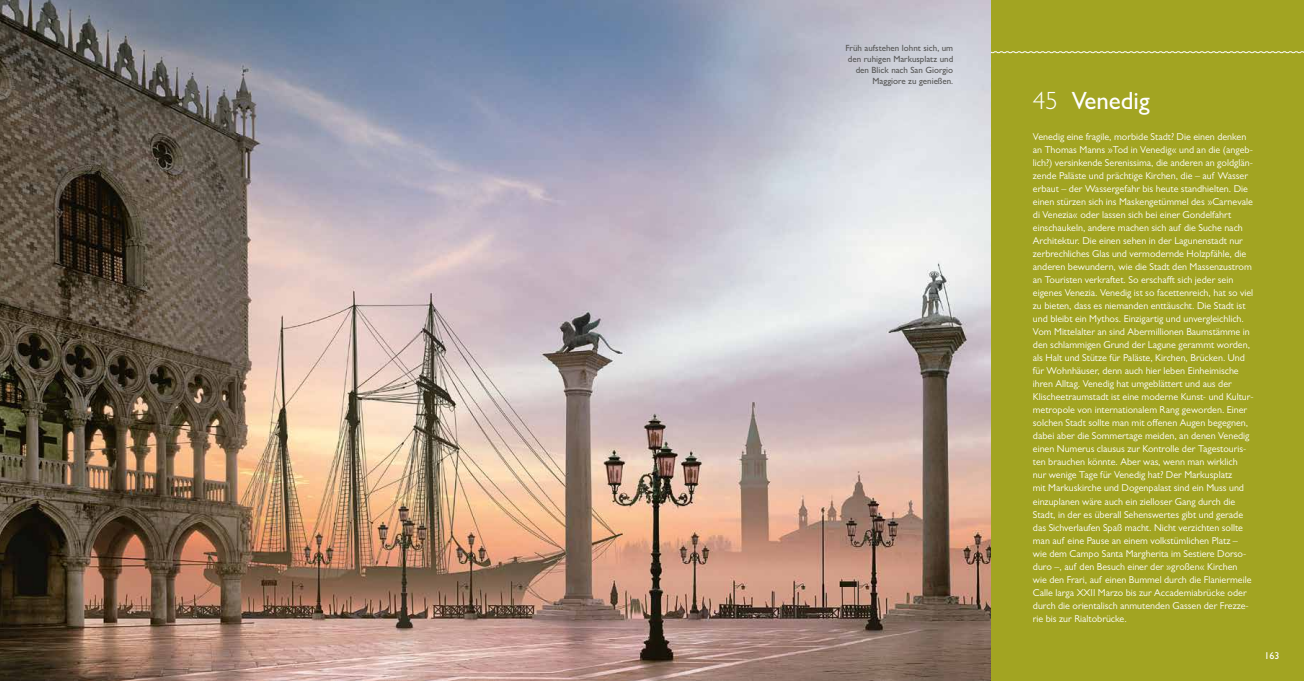
<style>
.page{position:relative;width:1304px;height:681px;background:#fff}
.page>*{position:absolute;margin:0;border:0;box-sizing:border-box;transform-origin:0 0}
.t1{font:500 25px "Gill Sans MT Pro";color:#fff}
.t2{font:10px/13px "Gill Sans MT Pro";color:#fff}
.t3{font:500 10px "Gill Sans MT Pro";color:#fff}
.t4{font:500 9px/11px "Gill Sans MT Pro";color:#575756;text-align:right}
.s1{font-weight:300}
</style>
<div class="page">
<div style="left:990px;top:0;width:314px;height:680px;background:#a2a422"></div>
<svg style="left:990px;top:51px;width:314px;height:2px"></svg>
<img style="left:0;top:0;width:990px;height:680px">
<p class="t4" style="left:845px;top:43px;width:109px">Früh aufstehen lohnt sich, um den ruhigen Markusplatz und den Blick nach San Giorgio<br>Maggiore zu genießen.</p>
<h1 class="t1" style="left:1033px;top:86px;width:118px"><span class="s1">45</span> Venedig</h1>
<p class="t2" style="left:1033px;top:130px;width:222px">Venedig eine fragile, morbide Stadt? Die einen denken an Thomas Manns »Tod in Venedig« und an die (angeb&shy;lich?) versinkende Serenissima, die anderen an goldglän&shy;zende Paläste und prächtige Kirchen, die – auf Wasser erbaut – der Wassergefahr bis heute standhielten. Die einen stürzen sich ins Maskengetümmel des »Carnevale di Venezia« oder lassen sich bei einer Gondelfahrt einschaukeln, andere machen sich auf die Suche nach Architektur. Die einen sehen in der Lagunenstadt nur zerbrechliches Glas und vermodernde Holzpfähle, die anderen bewundern, wie die Stadt den Massenzustrom an Touristen verkraftet. So erschafft sich jeder sein eigenes Venezia. Venedig ist so facettenreich, hat so viel zu bieten, dass es niemanden enttäuscht. Die Stadt ist und bleibt ein Mythos. Einzigartig und unvergleichlich.<br>Vom Mittelalter an sind Abermillionen Baumstämme in den schlammigen Grund der Lagune gerammt worden, als Halt und Stütze für Paläste, Kirchen, Brücken. Und für Wohnhäuser, denn auch hier leben Einheimische ihren Alltag. Venedig hat umgeblättert und aus der Klischeetraumstadt ist eine moderne Kunst- und Kultur&shy;metropole von internationalem Rang geworden. Einer solchen Stadt sollte man mit offenen Augen begegnen, dabei aber die Sommertage meiden, an denen Venedig einen Numerus clausus zur Kontrolle der Tagestouris&shy;ten brauchen könnte. Aber was, wenn man wirklich<br>nur wenige Tage für Venedig hat? Der Markusplatz<br>mit Markuskirche und Dogenpalast sind ein Muss und einzuplanen wäre auch ein zielloser Gang durch die Stadt, in der es überall Sehenswertes gibt und gerade das Sichverlaufen Spaß macht. Nicht verzichten sollte man auf eine Pause an einem volkstümlichen Platz – wie dem Campo Santa Margherita im Sestiere Dorso&shy;duro –, auf den Besuch einer der »großen« Kirchen wie den Frari, auf einen Bummel durch die Flaniermeile Calle larga XXII Marzo bis zur Accademiabrücke oder durch die orientalisch anmutenden Gassen der Frezze&shy;rie bis zur Rialtobrücke.</p>
<p class="t3" style="left:1265px;top:649px;width:16px">163</p>
</div>
